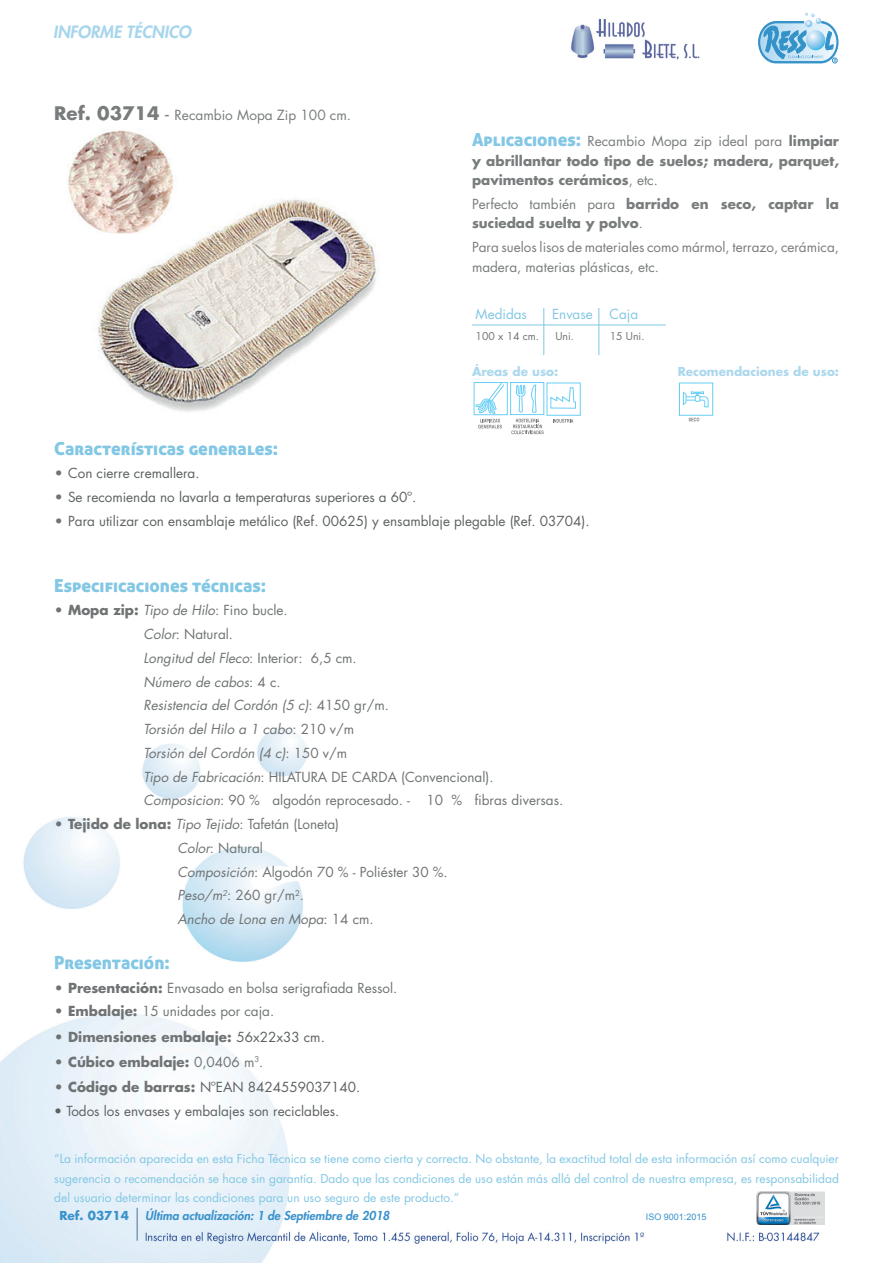
<style>
.page{position:relative;width:893px;height:1263px;background:#fff}
.page>*{position:absolute;margin:0;border:0;box-sizing:border-box;transform-origin:0 0}
.t1{font:18px "Aller Display";color:#82c7e4}
.t2{font:italic 800 16.5px "Futura Std";color:#a7d6ec}
.t3{font:13.65px "Futura Std";color:#787c7d}
.t4{font:13.5px/23.7px "Futura Std";color:#6f7374}
.t5{font:13.5px "Futura Std";color:#5d6162}
.t6{font:700 13.5px/19.5px "Futura Std";color:#787c7d;text-align:justify}
.t7{font:13.5px/19.5px "Futura Std";color:#787c7d}
.t8{font:700 13.5px "Futura Std";color:#6f7374}
.t9{font:13.5px "Futura Std";color:#82c7e4}
.t10{font:12px/19.5px "Futura Std";color:#82c7e4;text-align:justify}
.t11{font:italic 800 12px "Futura Std";color:#3a92cc}
.t12{font:700 12px "Futura Std";color:#acd8ed}
.t13{font:700 12px "Futura Std";color:#3a92cc}
.t14{font:10.5px "Futura Std";color:#6f7374}
.t15{font:9px "Arial";color:#3a92cc}
.s1{font-weight:700;font-size:18.15px}
.s2{font-size:18.15px}
.s3{font-family:"Aller Display";font-weight:400;font-size:18px;color:#82c7e4}
.s4{font-weight:400}
.s5{font-weight:700;color:#6f7374}
.s6{font-weight:700}
.s7{font-style:italic}
.s8{font-weight:400;color:#5d6162}
</style>
<div class="page">
<img style="left:0;top:729px;width:825px;height:534px">
<img style="left:757px;top:1191px;width:68px;height:33px">
<hr style="left:137px;top:1208px;width:1px;height:32px;background:#4b6f97">
<svg style="left:758px;top:12px;width:81px;height:52px"></svg>
<img style="left:571px;top:18px;width:129px;height:42px">
<svg style="left:474px;top:382px;width:34px;height:33px"></svg>
<svg style="left:475px;top:382px;width:30px;height:46px"></svg>
<div style="left:510px;top:382px;width:34px;height:33px;background:#73d2f5"></div>
<svg style="left:511px;top:382px;width:70px;height:52px"></svg>
<hr style="left:543px;top:308px;width:1px;height:47px;background:#82c7e4">
<hr style="left:472px;top:325px;width:194px;height:1px;background:#82c7e4">
<hr style="left:598px;top:308px;width:1px;height:47px;background:#82c7e4">
<svg style="left:689px;top:418px;width:10px;height:3px"></svg>
<svg style="left:682px;top:391px;width:27px;height:17px"></svg>
<img style="left:98px;top:199px;width:281px;height:213px">
<img style="left:67px;top:130px;width:111px;height:107px">
<p class="t2" style="left:53px;top:22px;width:140px">INFORME TÉCNICO</p>
<p class="t3" style="left:54px;top:106px;width:298px"><span class="s1">Ref. 03714</span> <span class="s2">-</span> Recambio Mopa Zip 100 cm.</p>
<p class="t6" style="left:472px;top:131px;width:368px"><span class="s3">Aplicaciones:</span> <span class="s4">Recambio Mopa zip ideal para</span> limpiar y abrillantar todo tipo de suelos; madera, parquet, pavimentos cerámicos<span class="s4">, etc.</span></p>
<p class="t6" style="left:472px;top:194px;width:368px"><span class="s4">Perfecto también para</span> barrido en seco, captar la suciedad suelta y polvo<span class="s4">.</span></p>
<p class="t7" style="left:472px;top:238px;width:368px">Para suelos lisos de materiales como mármol, terrazo, cerámica, madera, materias plásticas, etc.</p>
<p class="t9" style="left:476px;top:305px;width:53px">Medidas</p>
<p class="t9" style="left:552px;top:305px;width:88px">Envase Caja</p>
<p class="t14" style="left:476px;top:329px;width:65px">100 x 14 cm.</p>
<p class="t14" style="left:555px;top:329px;width:20px">Uni.</p>
<p class="t14" style="left:610px;top:329px;width:36px">15 Uni.</p>
<p class="t12" style="left:472px;top:364px;width:88px">Áreas de uso:</p>
<p class="t12" style="left:678px;top:364px;width:163px">Recomendaciones de uso:</p>
<h1 class="t1" style="left:54px;top:437px;width:225px">Características generales:</h1>
<p class="t5" style="left:54px;top:465px;width:147px"><span class="s5">•</span> Con cierre cremallera.</p>
<p class="t5" style="left:54px;top:488px;width:364px"><span class="s5">•</span> Se recomienda no lavarla a temperaturas superiores a 60º.</p>
<p class="t5" style="left:54px;top:512px;width:537px"><span class="s5">•</span> Para utilizar con ensamblaje metálico (Ref. 00625) y ensamblaje plegable (Ref. 03704).</p>
<h1 class="t1" style="left:54px;top:574px;width:213px">Especificaciones técnicas:</h1>
<p class="t4" style="left:144px;top:599px;width:421px;text-indent:-89px"><span class="s6">• Mopa zip:</span> <span class="s7">Tipo de Hilo</span>: Fino bucle.<br><span class="s7">Color</span>: Natural.<br><span class="s7">Longitud del Fleco</span>: Interior: 6,5 cm.<br><span class="s7">Número de cabos</span>: 4 c.<br><span class="s7">Resistencia del Cordón (5 c)</span>: 4150 gr/m.<br><span class="s7">Torsión del Hilo a 1 cabo</span>: 210 v/m<br><span class="s7">Torsión del Cordón (4 c)</span>: 150 v/m<br><span class="s7">Tipo de Fabricación</span>: HILATURA DE CARDA (Convencional).<br><span class="s7">Composicion</span>: 90 % algodón reprocesado. - 10 % fibras diversas.</p>
<p class="t4" style="left:178px;top:812px;width:272px;text-indent:-123px"><span class="s6">• Tejido de lona:</span> <span class="s7">Tipo Tejido</span>: Tafetán (Loneta)<br><span class="s7">Color</span>: Natural<br><span class="s7">Composición</span>: Algodón 70 % - Poliéster 30 %.<br><span class="s7">Peso/m</span><sup>2</sup>: 260 gr/m<sup>2</sup>.<br><span class="s7">Ancho de Lona en Mopa</span>: 14 cm.</p>
<h1 class="t1" style="left:54px;top:951px;width:117px">Presentación:</h1>
<p class="t4" style="left:54px;top:976px;width:345px"><span class="s6">• Presentación:</span> Envasado en bolsa serigrafiada Ressol.</p>
<p class="t4" style="left:54px;top:1000px;width:221px"><span class="s6">• Embalaje:</span> 15 unidades por caja.</p>
<p class="t8" style="left:54px;top:1027px;width:272px">• Dimensiones embalaje: <span class="s8">56x22x33 cm.</span></p>
<p class="t8" style="left:54px;top:1053px;width:211px">• Cúbico embalaje: <span class="s4">0,0406 m</span><sup>3</sup><span class="s4">.</span></p>
<p class="t5" style="left:54px;top:1078px;width:307px"><span class="s5">• Código de barras:</span> NºEAN 8424559037140.</p>
<p class="t5" style="left:54px;top:1102px;width:287px">• Todos los envases y embalajes son reciclables.</p>
<p class="t10" style="left:54px;top:1149px;width:786px">“La información aparecida en esta Ficha Técnica se tiene como cierta y correcta. No obstante, la exactitud total de esta información así como cualquier sugerencia o recomendación se hace sin garantía. Dado que las condiciones de uso están más allá del control de nuestra empresa, es responsabilidad del usuario determinar las condiciones para un uso seguro de este producto.”</p>
<p class="t13" style="left:59px;top:1207px;width:71px">Ref. 03714</p>
<p class="t11" style="left:145px;top:1208px;width:246px">Última actualización: 1 de Septiembre de 2018</p>
<p class="t15" style="left:646px;top:1211px;width:62px">ISO 9001:2015</p>
</div>
